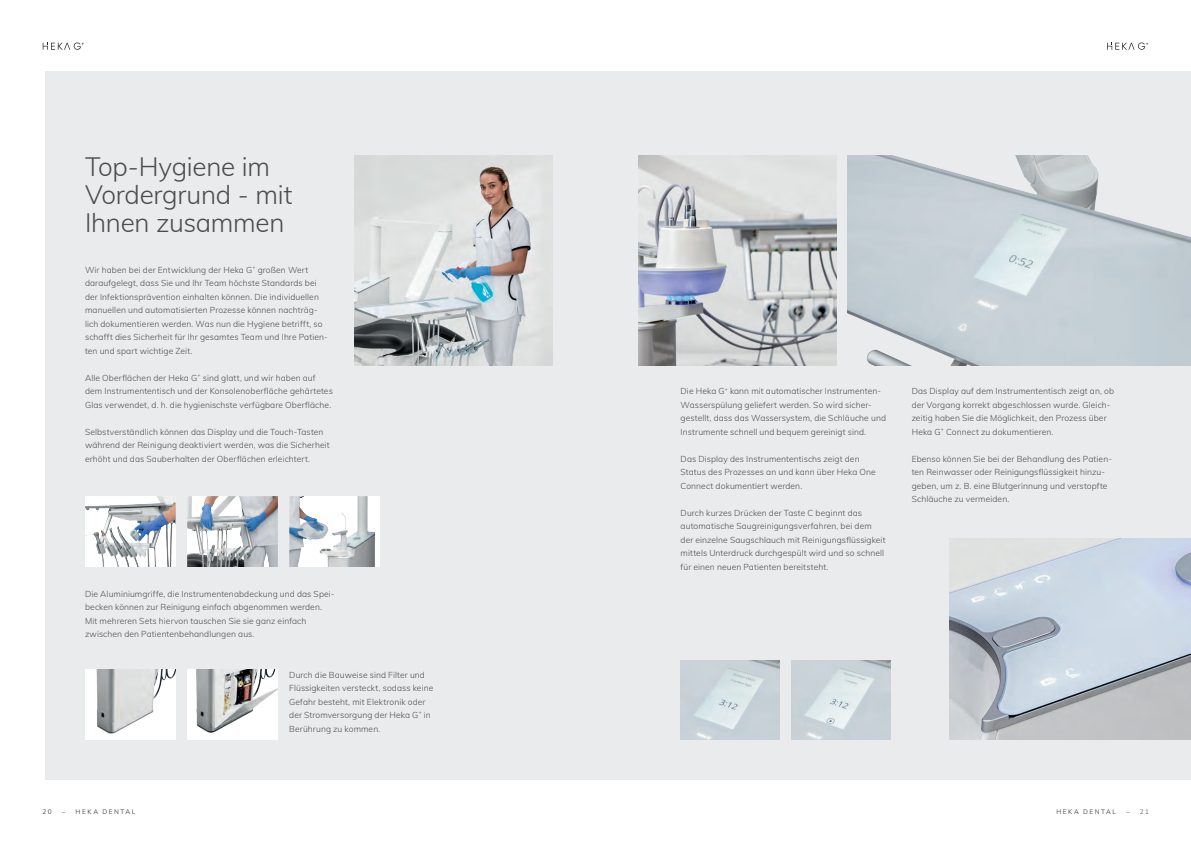
<style>
.page{position:relative;width:1191px;height:842px;background:#fff}
.page>*{position:absolute;margin:0;border:0;box-sizing:border-box;transform-origin:0 0}
.t1{font:300 26px/28px "Mulish";letter-spacing:-.01em;color:#4b4c4d}
.t2{font:300 8.5px/13.5px "Mulish";letter-spacing:.01em;color:#4b4c4d}
.t3{font:6.5px "Mulish";letter-spacing:.23em;color:#4b4c4d}
.t4{font:300 6.5px "Mulish";color:#4b4c4d}
.s1{font-weight:400}
</style>
<div class="page">
<svg style="left:43px;top:43px;width:41px;height:7px"></svg>
<svg style="left:1107px;top:43px;width:41px;height:7px"></svg>
<div style="left:45px;top:71px;width:1146px;height:709px;background:#eaebec"></div>
<img style="left:86px;top:669px;width:90px;height:71px">
<img style="left:187px;top:669px;width:91px;height:71px">
<div style="left:289px;top:496px;width:91px;height:71px;background:#fff"></div>
<img style="left:289px;top:496px;width:86px;height:71px">
<svg style="left:160px;top:497px;width:16px;height:70px"></svg>
<img style="left:85px;top:496px;width:75px;height:71px">
<img style="left:187px;top:496px;width:91px;height:71px">
<img style="left:354px;top:156px;width:199px;height:210px">
<img style="left:848px;top:156px;width:343px;height:210px">
<img style="left:638px;top:156px;width:198px;height:210px">
<img style="left:680px;top:660px;width:100px;height:80px">
<img style="left:950px;top:539px;width:241px;height:201px">
<img style="left:791px;top:660px;width:99px;height:80px">
<h1 class="t1" style="left:85px;top:152px;width:209px">Top-Hygiene im<br>Vordergrund - mit<br>Ihnen zusammen</h1>
<p class="t2" style="left:85px;top:263px;width:244px">Wir haben bei der Entwicklung der Heka G<sup>+</sup> großen Wert daraufgelegt, dass Sie und Ihr Team höchste Standards bei der Infektionsprävention einhalten können. Die individuellen manuellen und automatisierten Prozesse können nachträg&shy;lich dokumentieren werden. Was nun die Hygiene betrifft, so schafft dies Sicherheit für Ihr gesamtes Team und Ihre Patien&shy;ten und spart wichtige Zeit.</p>
<p class="t2" style="left:85px;top:371px;width:249px">Alle Oberflächen der Heka G<sup>+</sup> sind glatt, und wir haben auf dem Instrumententisch und der Konsolenoberfläche gehärtetes<br>Glas verwendet, d. h. die hygienischste verfügbare Oberfläche.</p>
<p class="t2" style="left:85px;top:425px;width:246px">Selbstverständlich können das Display und die Touch-Tasten während der Reinigung deaktiviert werden, was die Sicherheit erhöht und das Sauberhalten der Oberflächen erleichtert.</p>
<p class="t2" style="left:85px;top:587px;width:251px">Die Aluminiumgriffe, die Instrumentenabdeckung und das Spei&shy;becken können zur Reinigung einfach abgenommen werden.<br>Mit mehreren Sets hiervon tauschen Sie sie ganz einfach zwischen den Patientenbehandlungen aus.</p>
<p class="t2" style="left:289px;top:667px;width:146px">Durch die Bauweise sind Filter und Flüssigkeiten versteckt, sodass keine Gefahr besteht, mit Elektronik oder der Stromversorgung der Heka G<sup>+</sup> in Berührung zu kommen.</p>
<p class="t2" style="left:680px;top:384px;width:207px">Die Heka G<sup>+</sup> kann mit automatischer Instrumenten-Wasserspülung geliefert werden. So wird sicher&shy;gestellt, dass das Wassersystem, die Schläuche und Instrumente schnell und bequem gereinigt sind.</p>
<p class="t2" style="left:680px;top:451px;width:197px">Das Display des Instrumententischs zeigt den<br>Status des Prozesses an und kann über Heka One<br>Connect dokumentiert werden.</p>
<p class="t2" style="left:680px;top:505px;width:206px">Durch kurzes Drücken der Taste C beginnt das automatische Saugreinigungsverfahren, bei dem der einzelne Saugschlauch mit Reinigungsflüssigkeit mittels Unterdruck durchgespült wird und so schnell für einen neuen Patienten bereitsteht.</p>
<p class="t2" style="left:911px;top:384px;width:204px">Das Display auf dem Instrumententisch zeigt an, ob der Vorgang korrekt abgeschlossen wurde. Gleich&shy;zeitig haben Sie die Möglichkeit, den Prozess über Heka G<sup>+</sup> Connect zu dokumentieren.</p>
<p class="t2" style="left:911px;top:451px;width:202px">Ebenso können Sie bei der Behandlung des Patien&shy;ten Reinwasser oder Reinigungsflüssigkeit hinzu&shy;geben, um z. B. eine Blutgerinnung und verstopfte Schläuche zu vermeiden.</p>
<p class="t3" style="left:43px;top:806px;width:11px">20</p>
<p class="t3" style="left:62px;top:806px;width:75px">– HEKA DENTAL</p>
<p class="t3" style="left:1056px;top:806px;width:61px">HEKA DENTAL</p>
<p class="t4" style="left:1126px;top:806px;width:24px"><span class="s1">–</span> 21</p>
</div>
